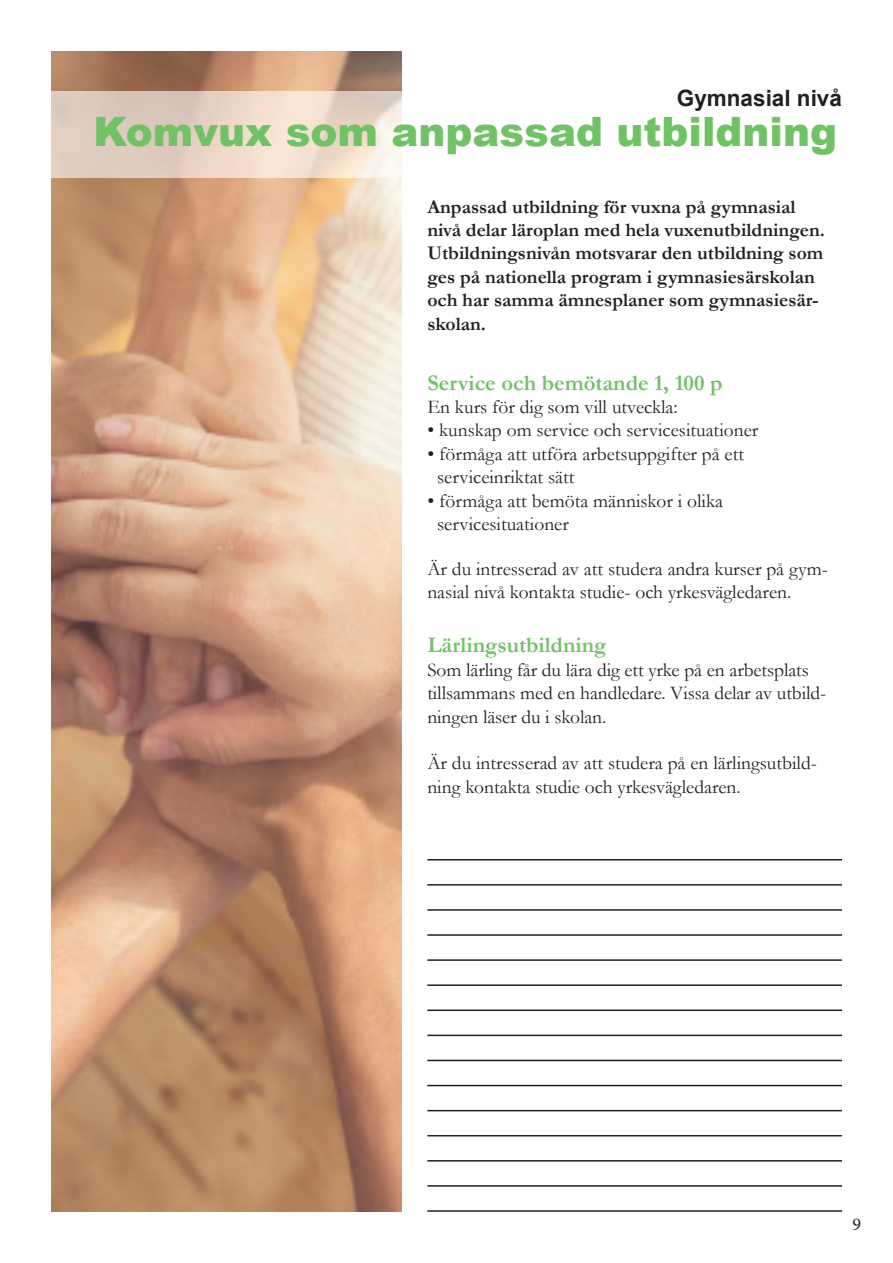
<style>
.page{position:relative;width:893px;height:1263px;background:#fff}
.page>*{position:absolute;margin:0;border:0;box-sizing:border-box;transform-origin:0 0}
.t1{font:900 40.5px "Arial";color:#71c167}
.t2{font:700 22.5px "Garamond";color:#71c167}
.t3{font:700 22.5px "Arial";color:#231f20}
.t4{font:19.5px/23.4px "Garamond";color:#231f20}
.t5{font:700 19.5px/23.4px "Garamond";color:#231f20}
.t6{font:18px "Minion Pro";color:#231f20}
</style>
<div class="page">
<img style="left:51px;top:51px;width:351px;height:1161px">
<svg style="left:51px;top:91px;width:351px;height:87px"></svg>
<hr style="left:427px;top:859px;width:415px;height:1px;background:#231f20">
<hr style="left:427px;top:884px;width:415px;height:1px;background:#231f20">
<hr style="left:427px;top:909px;width:415px;height:2px;background:#231f20">
<hr style="left:427px;top:934px;width:415px;height:2px;background:#231f20">
<hr style="left:427px;top:959px;width:415px;height:2px;background:#231f20">
<hr style="left:427px;top:984px;width:415px;height:2px;background:#231f20">
<hr style="left:427px;top:1009px;width:415px;height:2px;background:#231f20">
<hr style="left:427px;top:1034px;width:415px;height:2px;background:#231f20">
<hr style="left:427px;top:1060px;width:415px;height:1px;background:#231f20">
<hr style="left:427px;top:1085px;width:415px;height:1px;background:#231f20">
<hr style="left:427px;top:1110px;width:415px;height:1px;background:#231f20">
<hr style="left:427px;top:1135px;width:415px;height:1px;background:#231f20">
<hr style="left:427px;top:1160px;width:415px;height:1px;background:#231f20">
<hr style="left:427px;top:1185px;width:415px;height:2px;background:#231f20">
<hr style="left:427px;top:1210px;width:415px;height:2px;background:#231f20">
<p class="t3" style="left:677px;top:82px;width:167px">Gymnasial nivå</p>
<p class="t1" style="left:94px;top:102px;width:745px">Komvux som anpassad utbildning</p>
<p class="t5" style="left:427px;top:195px;width:370px">Anpassad utbildning för vuxna på gymnasial</p>
<p class="t5" style="left:427px;top:218px;width:399px">nivå delar läroplan med hela vuxenutbildningen.<br>Utbildningsnivån motsvarar den utbildning som ges på nationella program i gymnasiesärskolan och har samma ämnesplaner som gymnasiesär&shy;skolan.</p>
<p class="t2" style="left:427px;top:367px;width:297px">Service och bemötande 1, 100 p</p>
<p class="t4" style="left:427px;top:395px;width:252px">En kurs för dig som vill utveckla:</p>
<p class="t4" style="left:427px;top:418px;width:332px">• kunskap om service och servicesituationer</p>
<p class="t4" style="left:427px;top:441px;width:318px">• förmåga att utföra arbetsuppgifter på ett</p>
<p class="t4" style="left:437px;top:465px;width:139px">serviceinriktat sätt</p>
<p class="t4" style="left:437px;top:488px;width:287px;text-indent:-10px">• förmåga att bemöta människor i olika servicesituationer</p>
<p class="t4" style="left:427px;top:557px;width:402px">Är du intresserad av att studera andra kurser på gym&shy;nasial nivå kontakta studie- och yrkesvägledaren.</p>
<p class="t2" style="left:427px;top:630px;width:180px">Lärlingsutbildning</p>
<p class="t4" style="left:427px;top:657px;width:400px">Som lärling får du lära dig ett yrke på en arbetsplats tillsammans med en handledare. Vissa delar av utbild&shy;ningen läser du i skolan.</p>
<p class="t4" style="left:427px;top:751px;width:391px">Är du intresserad av att studera på en lärlingsutbild&shy;ning kontakta studie och yrkesvägledaren.</p>
<p class="t6" style="left:852px;top:1212px;width:10px">9</p>
</div>
